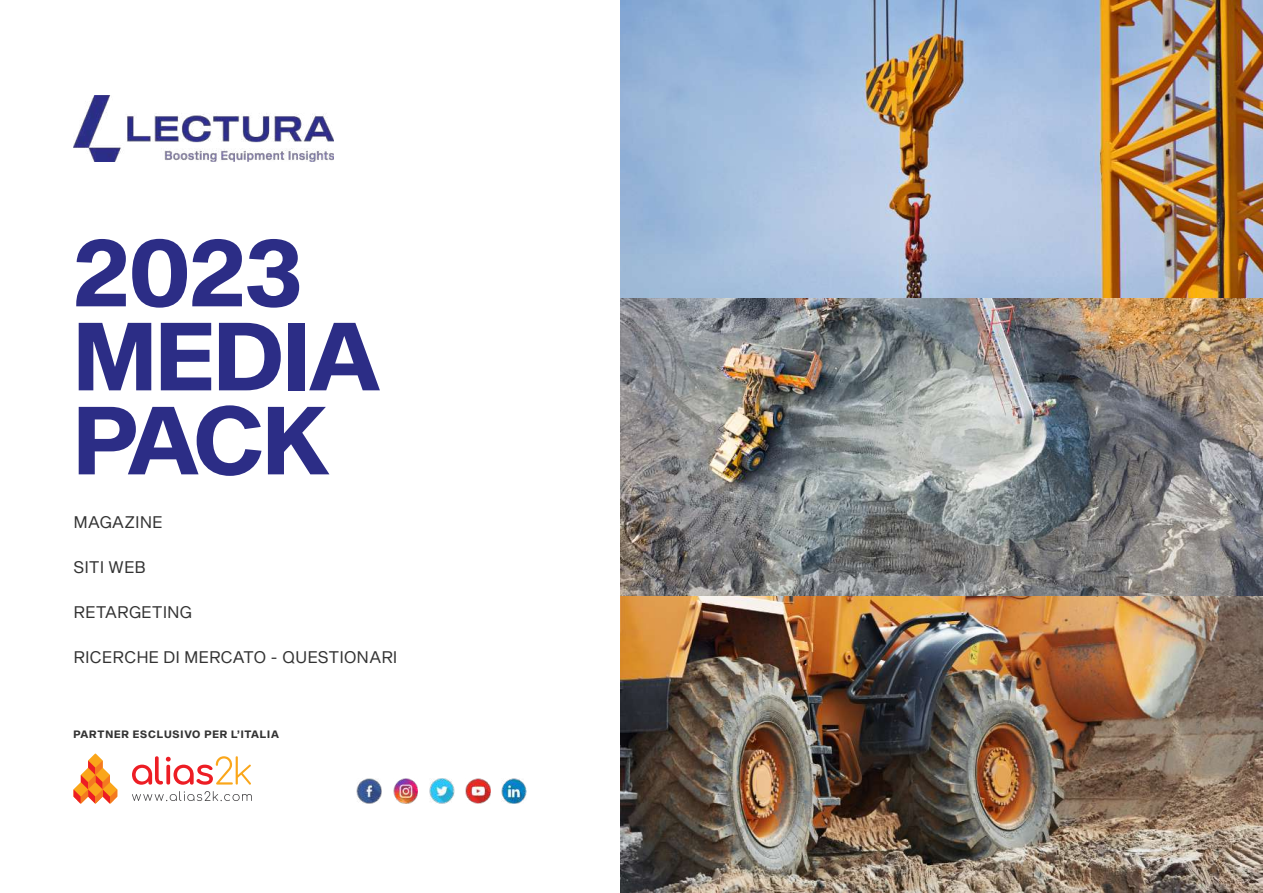
<style>
.page{position:relative;width:1263px;height:893px;background:#fff}
.page>*{position:absolute;margin:0;border:0;box-sizing:border-box;transform-origin:0 0}
.t1{font:94.5px/84px "Sequel Sans Bold Head";letter-spacing:-.01em;color:#2c2d86}
.t2{font:16.5px "Sequel Sans Book Body";letter-spacing:-.01em;color:#333}
.t3{font:10.5px "Sequel Sans Bold Head";letter-spacing:.08em;color:#333}
</style>
<div class="page">
<img style="left:620px;top:297px;width:643px;height:596px">
<img style="left:620px;top:298px;width:643px;height:297px">
<img style="left:620px;top:0;width:643px;height:297px">
<img style="left:357px;top:779px;width:25px;height:25px">
<img style="left:393px;top:779px;width:25px;height:25px">
<img style="left:429px;top:779px;width:25px;height:25px">
<img style="left:466px;top:779px;width:24px;height:25px">
<img style="left:502px;top:778px;width:24px;height:26px">
<img style="left:74px;top:96px;width:260px;height:65px">
<svg style="left:74px;top:753px;width:43px;height:50px"></svg>
<svg style="left:132px;top:791px;width:120px;height:10px"></svg>
<svg style="left:132px;top:756px;width:119px;height:29px"></svg>
<h1 class="t1" style="left:74px;top:235px;width:308px">2023<br>MEDIA<br>PACK</h1>
<p class="t2" style="left:74px;top:511px;width:91px">MAGAZINE</p>
<p class="t2" style="left:74px;top:556px;width:74px">SITI WEB</p>
<p class="t2" style="left:74px;top:601px;width:120px">RETARGETING</p>
<p class="t2" style="left:74px;top:646px;width:326px">RICERCHE DI MERCATO - QUESTIONARI</p>
<p class="t3" style="left:74px;top:727px;width:207px">PARTNER ESCLUSIVO PER L’ITALIA</p>
</div>
